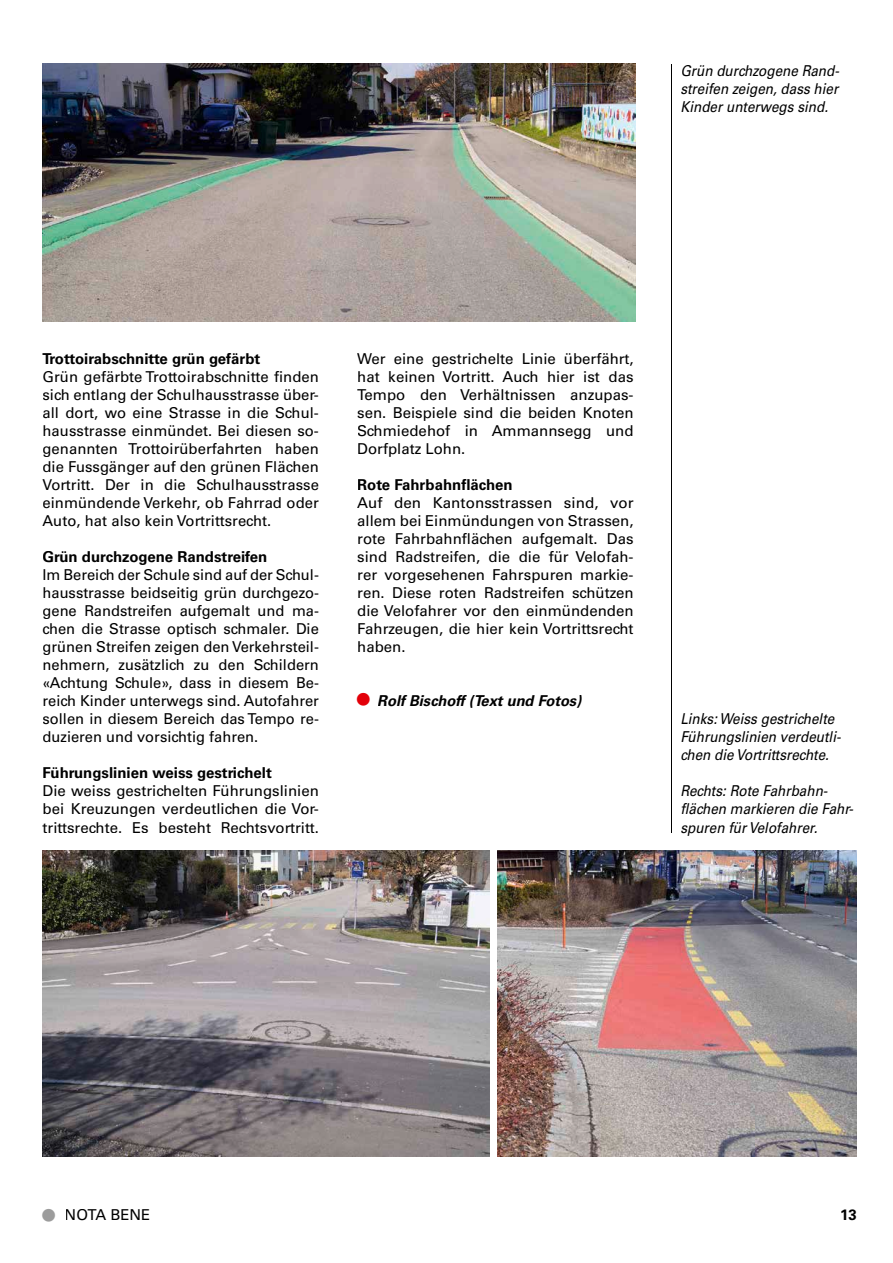
<style>
.page{position:relative;width:893px;height:1263px;background:#fff}
.page>*{position:absolute;margin:0;border:0;box-sizing:border-box;transform-origin:0 0}
.t1{font:15px/18px "Univers LT Std";color:#000;text-align:justify}
.t2{font:italic 15px/18px "Univers LT Std";color:#000;scale:.9 1}
.t3{font:700 15px "Univers LT Std";color:#000}
.t4{font:italic 700 15px "Univers LT Std";color:#000}
.s1{font-weight:400;font-style:normal;font-size:35.25px;color:#e30009}
.s2{font-size:35.25px;color:#9c9c9c}
</style>
<div class="page">
<hr style="left:671px;top:64px;width:1px;height:768px;background:#000">
<img style="left:43px;top:64px;width:592px;height:257px">
<img style="left:43px;top:850px;width:446px;height:306px">
<img style="left:497px;top:850px;width:360px;height:306px">
<p class="t2" style="left:680px;top:62px;width:178px;text-align:justify">Grün durchzogene Rand&shy;streifen zeigen, dass hier Kinder unterwegs sind.</p>
<p class="t3" style="left:43px;top:350px;width:219px">Trottoirabschnitte grün gefärbt</p>
<p class="t1" style="left:43px;top:368px;width:278px">Grün gefärbte Trottoirabschnitte finden sich entlang der Schulhausstrasse über&shy;all dort, wo eine Strasse in die Schul&shy;hausstrasse einmündet. Bei diesen so&shy;genannten Trottoirüberfahrten haben die Fussgänger auf den grünen Flächen Vortritt. Der in die Schulhausstrasse einmündende Verkehr, ob Fahrrad oder Auto, hat also kein Vortrittsrecht.</p>
<p class="t3" style="left:43px;top:548px;width:226px">Grün durchzogene Randstreifen</p>
<p class="t1" style="left:43px;top:566px;width:278px">Im Bereich der Schule sind auf der Schul&shy;hausstrasse beidseitig grün durchgezo&shy;gene Randstreifen aufgemalt und ma&shy;chen die Strasse optisch schmaler. Die grünen Streifen zeigen den Verkehrsteil&shy;nehmern, zusätzlich zu den Schildern «Achtung Schule», dass in diesem Be&shy;reich Kinder unterwegs sind. Autofahrer sollen in diesem Bereich das Tempo re&shy;duzieren und vorsichtig fahren.</p>
<p class="t3" style="left:43px;top:764px;width:231px">Führungslinien weiss gestrichelt</p>
<p class="t1" style="left:43px;top:782px;width:278px">Die weiss gestrichelten Führungslinien bei Kreuzungen verdeutlichen die Vor&shy;trittsrechte. Es besteht Rechtsvortritt.</p>
<p class="t1" style="left:357px;top:350px;width:278px">Wer eine gestrichelte Linie überfährt, hat keinen Vortritt. Auch hier ist das Tempo den Verhältnissen anzupas&shy;sen. Beispiele sind die beiden Knoten Schmiedehof in Ammannsegg und Dorfplatz Lohn.</p>
<p class="t3" style="left:357px;top:476px;width:157px">Rote Fahrbahnflächen</p>
<p class="t1" style="left:357px;top:494px;width:278px">Auf den Kantonsstrassen sind, vor allem bei Einmündungen von Strassen, rote Fahrbahnflächen aufgemalt. Das sind Radstreifen, die die für Velofah&shy;rer vorgesehenen Fahrspuren markie&shy;ren. Diese roten Radstreifen schützen die Velofahrer vor den einmündenden Fahrzeugen, die hier kein Vortrittsrecht haben.</p>
<p class="t4" style="left:357px;top:692px;width:226px"><span class="s1">•</span> Rolf Bischoff (Text und Fotos)</p>
<p class="t2" style="left:680px;top:710px;width:180px">Links: Weiss gestrichelte<br>Führungslinien verdeutli&shy;chen die Vortrittsrechte.</p>
<p class="t2" style="left:680px;top:782px;width:194px">Rechts: Rote Fahrbahn&shy;flächen markieren die Fahr&shy;spuren für Velofahrer.</p>
<p class="t1" style="left:43px;top:1206px;width:109px"><span class="s2">•</span> NOTA BENE</p>
<p class="t3" style="left:840px;top:1206px;width:18px">13</p>
</div>
